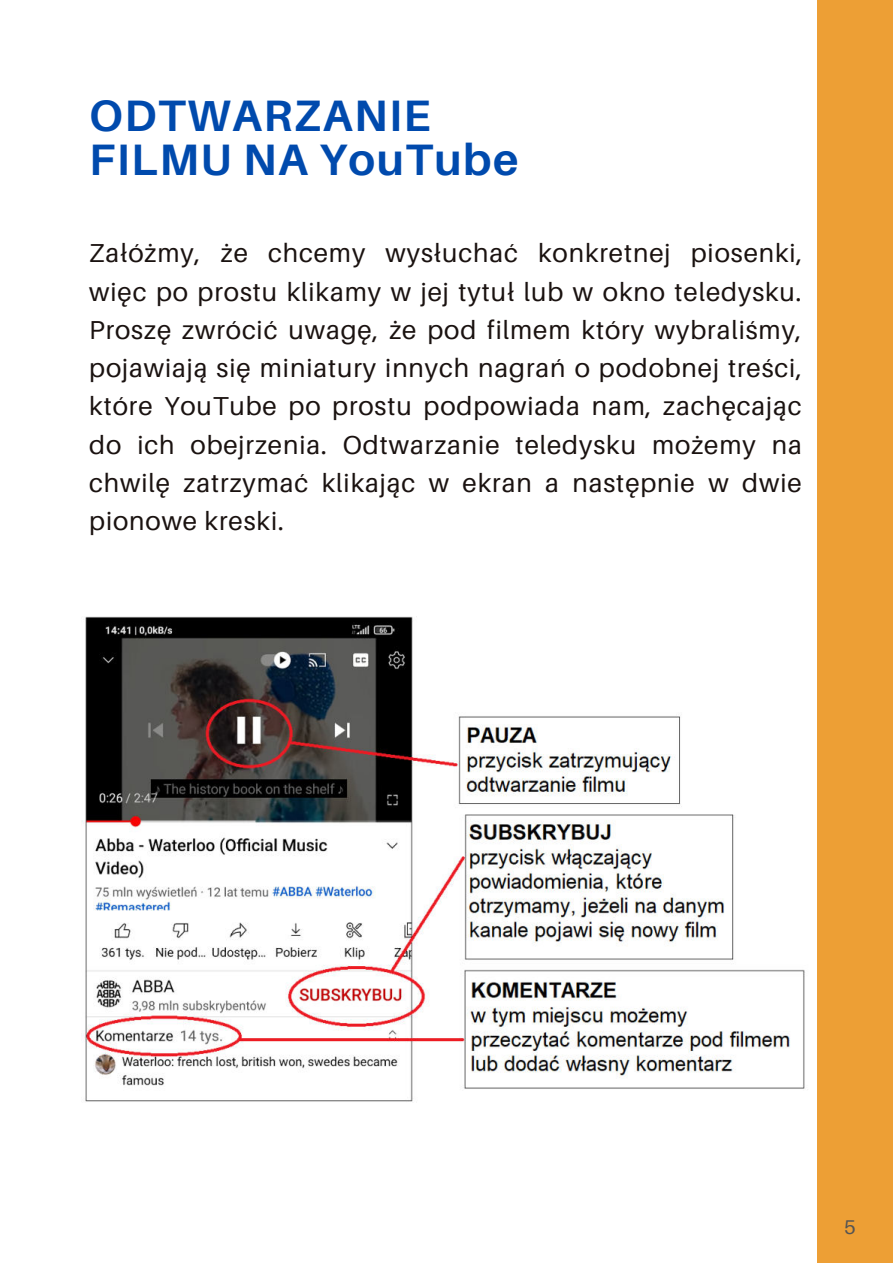
<style>
.page{position:relative;width:893px;height:1264px;background:#fff}
.page>*{position:absolute;margin:0;border:0;box-sizing:border-box;transform-origin:0 0}
.t1{font:700 43.95px/43.8px "Aileron";letter-spacing:.035em;color:#004aad}
.t2{font:25.95px/38.2px "Aileron";letter-spacing:.035em;color:#1a1210;text-align:justify}
.t3{font:19.8px "Aileron";color:#545454}
</style>
<div class="page">
<img style="left:82px;top:616px;width:723px;height:486px">
<div style="left:817px;top:0;width:75px;height:1262px;background:#ed9f35"></div>
<h1 class="t1" style="left:89px;top:94px;width:430px">ODTWARZANIE<br>FILMU NA YouTube</h1>
<p class="t2" style="left:89px;top:234px;width:714px">Załóżmy, że chcemy wysłuchać konkretnej piosenki, więc po prostu klikamy w jej tytuł lub w okno teledysku.<br>Proszę zwrócić uwagę, że pod filmem który wybraliśmy, pojawiają się miniatury innych nagrań o podobnej treści, które YouTube po prostu podpowiada nam, zachęcając do ich obejrzenia. Odtwarzanie teledysku możemy na chwilę zatrzymać klikając w ekran a następnie w dwie pionowe kreski.</p>
<p class="t3" style="left:844px;top:1216px;width:13px">5</p>
</div>
